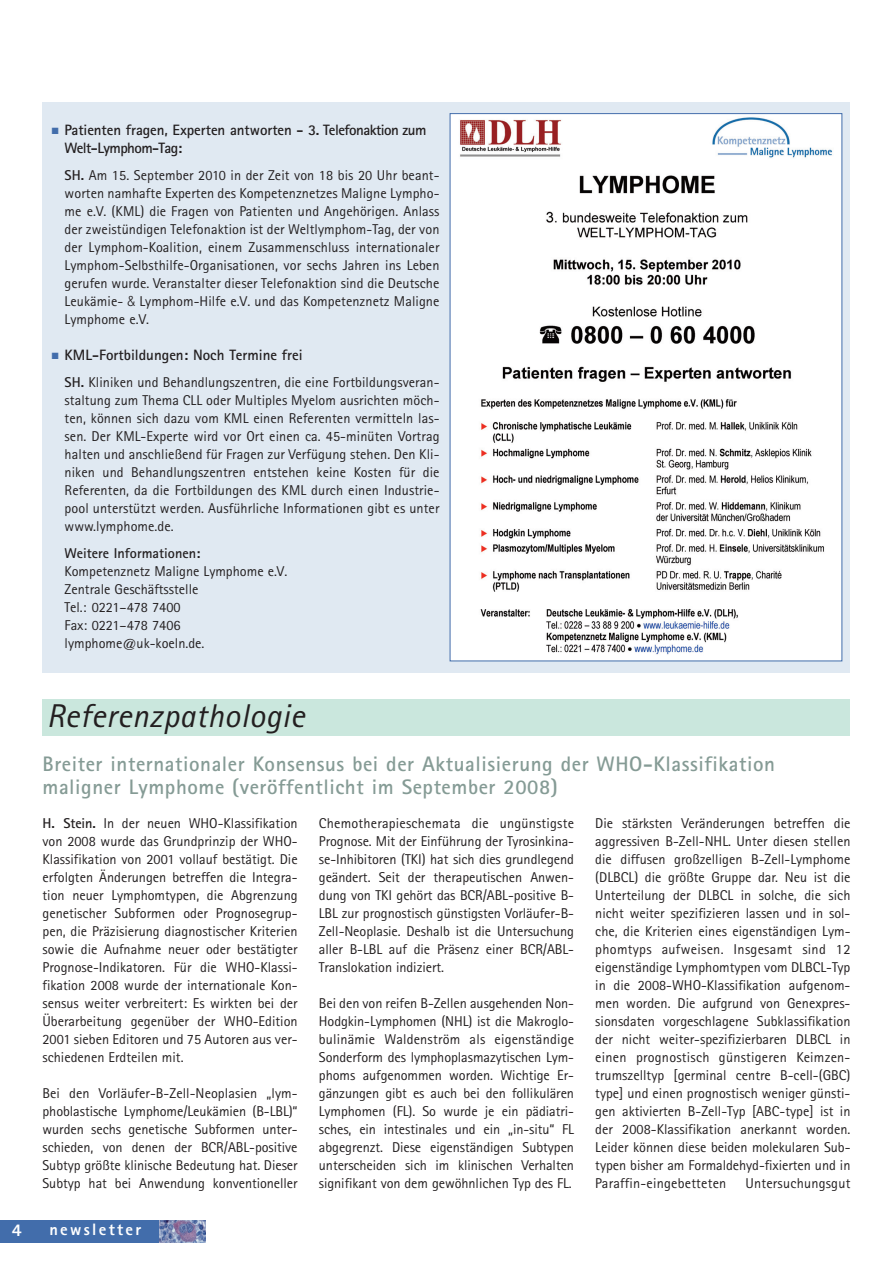
<style>
.page{position:relative;width:893px;height:1263px;background:#fff}
.page>*{position:absolute;margin:0;border:0;box-sizing:border-box;transform-origin:0 0}
.t1{font:italic 33px "Rotis Sans Serif";letter-spacing:.015em;color:#231f20}
.t2{font:700 21px/22.5px "Rotis Sans Serif";letter-spacing:.025em;color:#859b95}
.t3{font:800 18px "Rotis Sans Serif";color:#fff}
.t4{font:800 16.5px "Rotis Sans Serif";letter-spacing:.14em;color:#fff}
.t5{font:700 15px/18px "Rotis Sans Serif";letter-spacing:-.005em;color:#231f20}
.t6{font:14.25px/18px "Rotis Sans Serif";color:#231f20;text-align:justify}
.t7{font:700 14.25px "Rotis Sans Serif";color:#231f20}
.s1{color:#426dab}
.s2{font-weight:700}
.s3{font-family:"Helvetica Neue";font-weight:300;font-stretch:condensed}
</style>
<div class="page">
<div style="left:43px;top:102px;width:807px;height:571px;background:#e0e9f2"></div>
<div style="left:0;top:1220px;width:206px;height:22px;background:#426dab"></div>
<img style="left:159px;top:1220px;width:47px;height:22px">
<div style="left:43px;top:700px;width:807px;height:36px;background:#cae7dd"></div>
<img style="left:452px;top:115px;width:388px;height:544px">
<p class="t5" style="left:65px;top:122px;width:363px;text-indent:-13px"><span class="s1">■</span> Patienten fragen, Experten antworten - 3. Telefonaktion zum<br>Welt-Lymphom-Tag:</p>
<p class="t6" style="left:65px;top:168px;width:376px"><span class="s2">SH.</span> Am 15. September 2010 in der Zeit von 18 bis 20 Uhr beant&shy;worten namhafte Experten des Kompetenznetzes Maligne Lympho&shy;me e.V. (KML) die Fragen von Patienten und Angehörigen. Anlass der zweistündigen Telefonaktion ist der Weltlymphom-Tag, der von der Lymphom-Koalition, einem Zusammenschluss internationaler Lymphom-Selbst hilfe-Organisationen, vor sechs Jahren ins Leben gerufen wurde. Veranstalter dieser Telefonaktion sind die Deutsche Leukämie- <span class="s3">&amp;</span> Lymphom-Hilfe e.V. und das Kompetenznetz Maligne Lymphome e.V.</p>
<p class="t5" style="left:52px;top:347px;width:252px"><span class="s1">■</span> KML-Fortbildungen: Noch Termine frei</p>
<p class="t6" style="left:65px;top:375px;width:376px"><span class="s2">SH.</span> Kliniken und Behandlungszentren, die eine Fortbildungsveran&shy;staltung zum Thema CLL oder Multiples Myelom ausrichten möch&shy;ten, können sich dazu vom KML einen Referenten vermitteln las&shy;sen. Der KML-Experte wird vor Ort einen ca. 45-minüten Vortrag halten und anschließend für Fragen zur Verfügung stehen. Den Kli&shy;niken und Behandlungszentren entstehen keine Kosten für die Referenten, da die Fortbildungen des KML durch einen Industrie&shy;pool unterstützt werden. Ausführliche Informationen gibt es unter www.lymphome.de.</p>
<p class="t7" style="left:65px;top:548px;width:137px">Weitere Informationen:</p>
<p class="t6" style="left:65px;top:564px;width:224px;text-align:left">Kompetenznetz Maligne Lymphome e.V.<br>Zentrale Geschäftsstelle<br>Tel.: 0221–478 7400<br>Fax: 0221–478 7406 lymphome@uk-koeln.de.</p>
<h1 class="t1" style="left:47px;top:704px;width:260px">Referenzpathologie</h1>
<h2 class="t2" style="left:43px;top:755px;width:734px">Breiter internationaler Konsensus bei der Aktualisierung der WHO-Klassifikation maligner Lymphome (veröffentlicht im September 2008)</h2>
<p class="t6" style="left:43px;top:816px;width:257px"><span class="s2">H. Stein.</span> In der neuen WHO-Klassifikation von 2008 wurde das Grundprinzip der WHO-Klassifikation von 2001 vollauf bestätigt. Die erfolgten Änderungen betreffen die Integra&shy;tion neuer Lymphomtypen, die Abgrenzung genetischer Subformen oder Prognosegrup&shy;pen, die Präzisierung diagnostischer Kriterien sowie die Aufnahme neuer oder be stätigter Prognose-Indikatoren. Für die WHO- Klassi - fika tion 2008 wurde der internationale Kon&shy;sensus weiter verbreitert: Es wirkten bei der Überarbeitung gegenüber der WHO-Edition 2001 sieben Editoren und 75 Autoren aus ver&shy;schiedenen Erdteilen mit.</p>
<p class="t6" style="left:43px;top:1086px;width:257px">Bei den Vorläufer-B-Zell-Neoplasien „lym&shy;phoblastische Lymphome/Leukämien (B-LBL)“ wurden sechs genetische Subformen unter&shy;schieden, von denen der BCR/ABL-positive Subtyp größte klinische Bedeutung hat. Dieser Subtyp hat bei Anwendung konventioneller</p>
<p class="t6" style="left:319px;top:816px;width:257px">Chemotherapieschemata die ungünstigste Prognose. Mit der Einführung der Tyrosinkina&shy;se-Inhibitoren (TKI) hat sich dies grundlegend geändert. Seit der therapeutischen Anwen&shy;dung von TKI gehört das BCR/ABL-positive B-LBL zur prognostisch günstigsten Vorläufer-B-Zell-Neoplasie. Deshalb ist die Untersuchung aller B-LBL auf die Präsenz einer BCR/ABL-Translokation indiziert.</p>
<p class="t6" style="left:319px;top:996px;width:257px">Bei den von reifen B-Zellen ausgehenden Non-Hodgkin-Lymphomen (NHL) ist die Makroglo&shy;bulinämie Waldenström als eigenständige Sonderform des lymphoplasmazytischen Lym&shy;phoms aufgenommen worden. Wichtige Er - gänzungen gibt es auch bei den follikulären Lymphomen (FL). So wurde je ein pädiatri&shy;sches, ein intestinales und ein „in-situ“ FL abgegrenzt. Diese eigenständigen Subtypen unterscheiden sich im klinischen Verhalten signifikant von dem gewöhnlichen Typ des FL.</p>
<p class="t6" style="left:595px;top:816px;width:257px">Die stärksten Veränderungen betreffen die aggressiven B-Zell-NHL. Unter diesen stellen die diffusen großzelligen B-Zell-Lymphome (DLBCL) die größte Gruppe dar. Neu ist die Unterteilung der DLBCL in solche, die sich nicht weiter spezifizieren lassen und in sol&shy;che, die Kriterien eines eigenständigen Lym&shy;phomtyps aufweisen. Insgesamt sind 12 eigenständige Lymphomtypen vom DLBCL-Typ in die 2008-WHO-Klassifikation aufgenom&shy;men worden. Die aufgrund von Genexpres&shy;sionsdaten vorgeschlagene Subklassifikation der nicht weiter-spezifizierbaren DLBCL in einen prognostisch günstigeren Keimzen&shy;trumszelltyp [germinal centre B-cell-(GBC) type] und einen prognostisch weniger günsti&shy;gen aktivierten B-Zell-Typ [ABC-type] ist in der 2008-Klassifikation anerkannt worden.<br>Leider können diese beiden molekularen Sub&shy;typen bisher am Formaldehyd-fixierten und in Paraffin-eingebetteten</p>
<p class="t6" style="left:745px;top:1176px;width:107px">Untersuchungsgut</p>
<p class="t3" style="left:12px;top:1223px;width:12px">4</p>
<p class="t4" style="left:49px;top:1223px;width:93px">newsletter</p>
</div>
